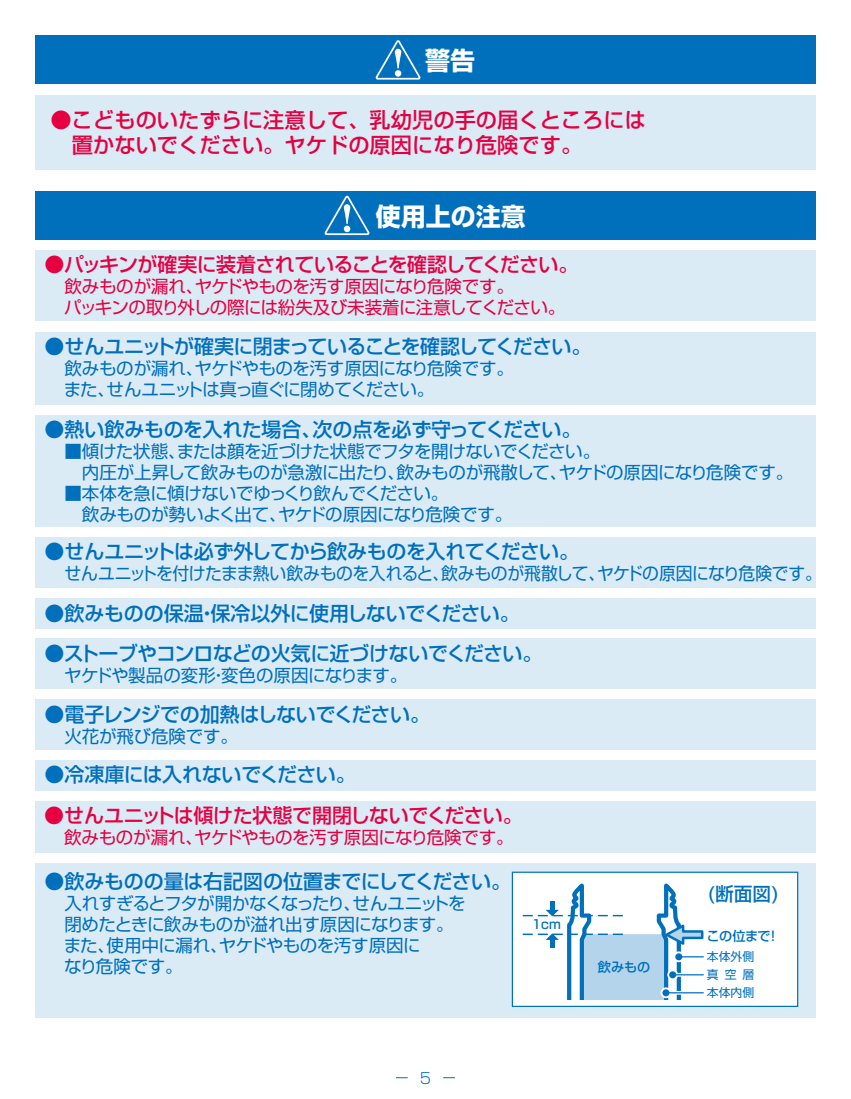
<style>
.page{position:relative;width:851px;height:1099px;background:#fff}
.page>*{position:absolute;margin:0;border:0;box-sizing:border-box;transform-origin:0 0}
.t1{font:700 25px "Shin Go Pro";color:#fff}
.t2{font:500 21.25px/25.5px "Shin Go Pro";color:#e60042}
.t3{font:500 20px "Shin Go Pro";letter-spacing:-.03em;color:#0070bd}
.t4{font:500 20px "Shin Go Pro";letter-spacing:-.03em;color:#e60042}
.t5{font:500 18.75px "Shin Go Pro";color:#0070bd}
.t6{font:17.5px/21px "Shin Go Pro";letter-spacing:-.03em;color:#0070bd}
.t7{font:17.5px/21px "Shin Go Pro";letter-spacing:-.03em;color:#e60042}
.t8{font:17.5px "Shin Go Pro";letter-spacing:-.03em;color:#0070bd;scale:.96 1}
.t9{font:17.5px "Shin Go Pro";letter-spacing:-.01em;color:#0070bd}
.t10{font:300 15px "Shin Go Pro";color:#0070bd}
.t11{font:500 13.25px "Shin Go Pro";letter-spacing:-.02em;color:#0070bd}
.t12{font:500 12.5px "Shin Go Pro";color:#0070bd}
.t13{font:11.75px "Shin Go Pro";color:#0070bd}
</style>
<div class="page">
<div style="left:35px;top:35px;width:780px;height:49px;background:#0070bd"></div>
<svg style="left:376px;top:40px;width:45px;height:40px"></svg>
<div style="left:35px;top:95px;width:780px;height:75px;background:#dbebf6"></div>
<div style="left:35px;top:191px;width:780px;height:49px;background:#0070bd"></div>
<svg style="left:325px;top:195px;width:45px;height:41px"></svg>
<div style="left:35px;top:863px;width:780px;height:154px;background:#dbebf6"></div>
<div style="left:35px;top:801px;width:780px;height:51px;background:#dbebf6"></div>
<div style="left:35px;top:760px;width:780px;height:30px;background:#dbebf6"></div>
<div style="left:35px;top:699px;width:780px;height:50px;background:#dbebf6"></div>
<div style="left:35px;top:639px;width:780px;height:50px;background:#dbebf6"></div>
<div style="left:35px;top:598px;width:780px;height:30px;background:#dbebf6"></div>
<div style="left:35px;top:537px;width:780px;height:50px;background:#dbebf6"></div>
<div style="left:35px;top:415px;width:780px;height:111px;background:#dbebf6"></div>
<div style="left:35px;top:332px;width:780px;height:72px;background:#dbebf6"></div>
<div style="left:35px;top:250px;width:780px;height:71px;background:#dbebf6"></div>
<div style="left:511px;top:871px;width:287px;height:135px;background:#fff;border:1px solid #0070bd"></div>
<svg style="left:522px;top:883px;width:182px;height:116px"></svg>
<svg style="left:443px;top:1077px;width:12px;height:1px"></svg>
<h1 class="t1" style="left:425px;top:41px;width:51px">警告</h1>
<p class="t2" style="left:51px;top:104px;width:596px">●こどものいたずらに注意して、乳幼児の手の届くところには　置かないでください。ヤケドの原因になり危険です。</p>
<h1 class="t1" style="left:376px;top:197px;width:151px">使用上の注意</h1>
<p class="t4" style="left:44px;top:248px;width:535px">●パッキンが確実に装着されていることを確認してください。</p>
<p class="t7" style="left:64px;top:274px;width:502px">飲みものが漏れ、ヤケドやものを汚す原因になり危険です。<br>パッキンの取り外しの際には紛失及び未装着に注意してください。</p>
<p class="t3" style="left:44px;top:329px;width:548px">●せんユニットが確実に閉まっていることを確認してください。</p>
<p class="t6" style="left:64px;top:355px;width:451px">飲みものが漏れ、ヤケドやものを汚す原因になり危険です。また、せんユニットは真っ直ぐに閉めてください。</p>
<p class="t3" style="left:44px;top:412px;width:538px">●熱い飲みものを入れた場合、次の点を必ず守ってください。</p>
<p class="t6" style="left:82px;top:438px;width:712px;text-indent:-18px">■傾けた状態、または顔を近づけた状態でフタを開けないでください。<br>内圧が上昇して飲みものが急激に出たり、飲みものが飛散して、ヤケドの原因になり危険です。</p>
<p class="t6" style="left:82px;top:480px;width:432px;text-indent:-18px">■本体を急に傾けないでゆっくり飲んでください。<br>飲みものが勢いよく出て、ヤケドの原因になり危険です。</p>
<p class="t3" style="left:44px;top:535px;width:536px">●せんユニットは必ず外してから飲みものを入れてください。</p>
<p class="t8" style="left:64px;top:559px;width:790px">せんユニットを付けたまま熱い飲みものを入れると、飲みものが飛散して、ヤケドの原因になり危険です。</p>
<p class="t3" style="left:44px;top:597px;width:477px">●飲みものの保温・保冷以外に使用しないでください。</p>
<p class="t3" style="left:44px;top:637px;width:499px">●ストーブやコンロなどの火気に近づけないでください。</p>
<p class="t9" style="left:64px;top:661px;width:344px">ヤケドや製品の変形・変色の原因になります。</p>
<p class="t3" style="left:44px;top:698px;width:387px">●電子レンジでの加熱はしないでください。</p>
<p class="t9" style="left:64px;top:722px;width:175px">火花が飛び危険です。</p>
<p class="t3" style="left:44px;top:758px;width:313px">●冷凍庫には入れないでください。</p>
<p class="t4" style="left:44px;top:799px;width:480px">●せんユニットは傾けた状態で開閉しないでください。</p>
<p class="t7" style="left:64px;top:825px;width:451px">飲みものが漏れ、ヤケドやものを汚す原因になり危険です。</p>
<p class="t3" style="left:44px;top:865px;width:468px">●飲みものの量は右記図の位置までにしてください。</p>
<p class="t6" style="left:64px;top:891px;width:403px">入れすぎるとフタが開かなくなったり、せんユニットを閉めたときに飲みものが溢れ出す原因になります。また、使用中に漏れ、ヤケドやものを汚す原因に<br>なり危険です。</p>
<p class="t12" style="left:531px;top:914px;width:31px">1cm</p>
<p class="t11" style="left:598px;top:956px;width:54px">飲みもの</p>
<p class="t10" style="left:420px;top:1066px;width:13px">5</p>
<p class="t5" style="left:706px;top:878px;width:75px">(断面図)</p>
<p class="t11" style="left:706px;top:924px;width:74px">この位まで！</p>
<p class="t13" style="left:706px;top:946px;width:49px">本体外側</p>
<p class="t13" style="left:706px;top:964px;width:49px">真空層</p>
<p class="t13" style="left:706px;top:982px;width:49px">本体内側</p>
</div>
